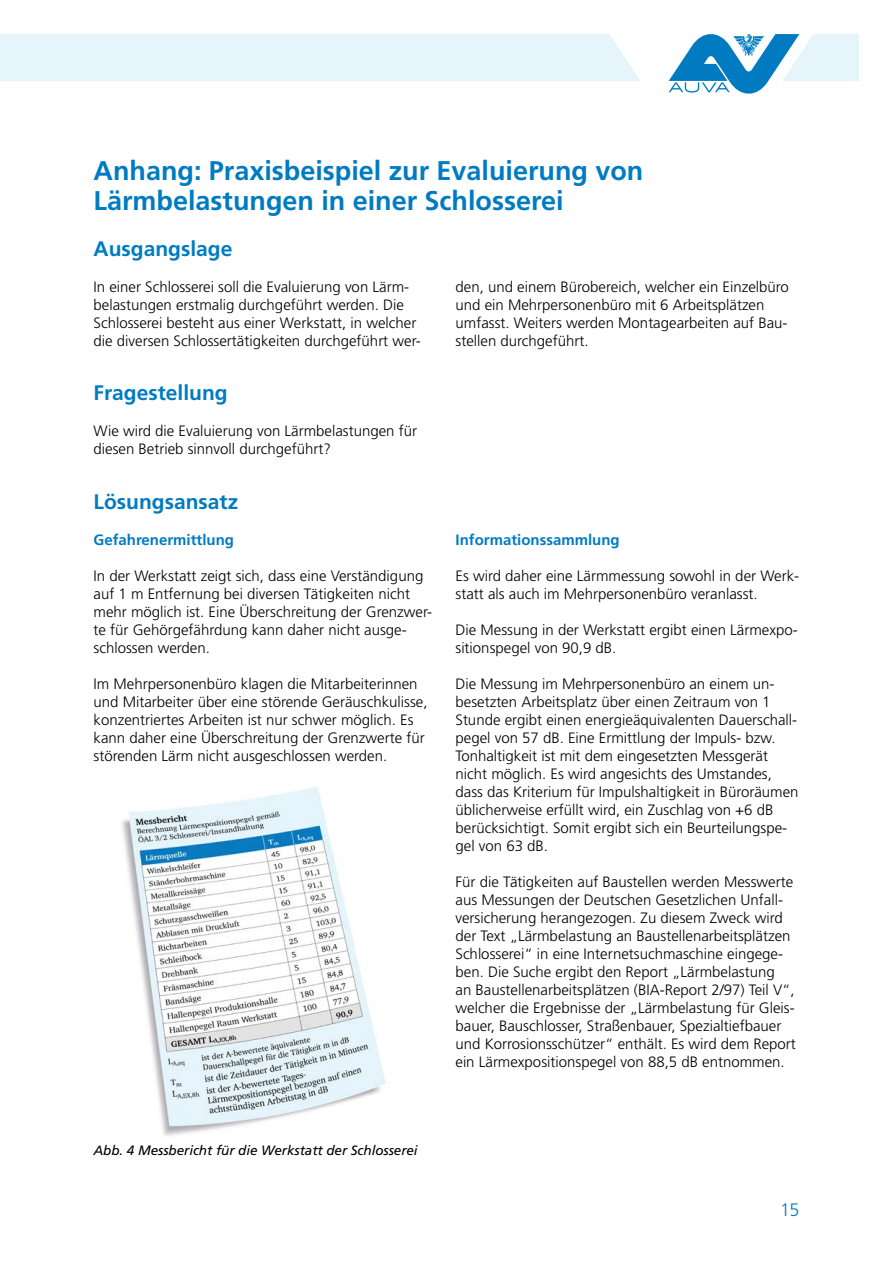
<style>
.page{position:relative;width:893px;height:1263px;background:#fff}
.page>*{position:absolute;margin:0;border:0;box-sizing:border-box;transform-origin:0 0}
.H2-Anhang{font:700 27px/30px "Frutiger LT Std";color:#007bc2}
.H3_Headline_14pt{font:700 21px "Frutiger LT Std";color:#007bc2}
.t1{font:300 18px "Frutiger LT Std";color:#007bc2}
.Copy{font:300 15px/18px "Frutiger LT Std";color:#000}
.H4_Headline_10pt{font:700 15px "Frutiger LT Std";color:#007bc2}
.t2{font:italic 13.5px "Frutiger LT Std";letter-spacing:-.005em;color:#000}
</style>
<div class="page">
<div style="left:0;top:34px;width:859px;height:47px;background:#e6f5fc"></div>
<img style="left:122px;top:786px;width:264px;height:350px">
<svg style="left:610px;top:34px;width:203px;height:60px"></svg>
<h2 class="H2-Anhang" style="left:94px;top:155px;width:551px">Anhang: Praxisbeispiel zur Evaluierung von<br>Lärmbelastungen in einer Schlosserei</h2>
<h3 class="H3_Headline_14pt" style="left:94px;top:237px;width:140px">Ausgangslage</h3>
<p class="Copy" style="left:94px;top:278px;width:329px">In einer Schlosserei soll die Evaluierung von Lärm&shy;belastungen erstmalig durchgeführt werden. Die Schlosserei besteht aus einer Werkstatt, in welcher die diversen Schlossertätigkeiten durchgeführt wer-</p>
<p class="Copy" style="left:455px;top:278px;width:335px">den, und einem Bürobereich, welcher ein Einzelbüro und ein Mehrpersonenbüro mit 6 Arbeitsplätzen umfasst. Weiters werden Montagearbeiten auf Bau&shy;stellen durchgeführt.</p>
<h3 class="H3_Headline_14pt" style="left:94px;top:381px;width:136px">Fragestellung</h3>
<p class="Copy" style="left:94px;top:422px;width:325px">Wie wird die Evaluierung von Lärmbelastungen für diesen Betrieb sinnvoll durchgeführt?</p>
<h3 class="H3_Headline_14pt" style="left:94px;top:489px;width:146px">Lösungsansatz</h3>
<h4 class="H4_Headline_10pt" style="left:94px;top:530px;width:142px">Gefahrenermittlung</h4>
<p class="Copy" style="left:94px;top:566px;width:340px">In der Werkstatt zeigt sich, dass eine Verständigung auf 1 m Entfernung bei diversen Tätigkeiten nicht mehr möglich ist. Eine Überschreitung der Grenzwer&shy;te für Gehörgefährdung kann daher nicht ausge&shy;schlossen werden.</p>
<p class="Copy" style="left:94px;top:674px;width:335px">Im Mehrpersonenbüro klagen die Mitarbeiterinnen und Mitarbeiter über eine störende Geräuschkulisse, konzentriertes Arbeiten ist nur schwer möglich. Es kann daher eine Überschreitung der Grenzwerte für störenden Lärm nicht ausgeschlossen werden.</p>
<h4 class="H4_Headline_10pt" style="left:455px;top:530px;width:166px">Informationssammlung</h4>
<p class="Copy" style="left:455px;top:566px;width:345px">Es wird daher eine Lärmmessung sowohl in der Werk&shy;statt als auch im Mehrpersonenbüro veranlasst.</p>
<p class="Copy" style="left:455px;top:620px;width:344px">Die Messung in der Werkstatt ergibt einen Lärmexpo&shy;sitionspegel von 90,9 dB.</p>
<p class="Copy" style="left:455px;top:674px;width:345px">Die Messung im Mehrpersonenbüro an einem un&shy;besetzten Arbeitsplatz über einen Zeitraum von 1<br>Stunde ergibt einen energieäquivalenten Dauerschall&shy;pegel von 57 dB. Eine Ermittlung der Impuls- bzw.<br>Tonhaltigkeit ist mit dem eingesetzten Messgerät nicht möglich. Es wird angesichts des Umstandes, dass das Kriterium für Impulshaltigkeit in Büroräumen üblicherweise erfüllt wird, ein Zuschlag von +6 dB berücksichtigt. Somit ergibt sich ein Beurteilungspe&shy;gel von 63 dB.</p>
<p class="Copy" style="left:455px;top:872px;width:342px">Für die Tätigkeiten auf Baustellen werden Messwerte aus Messungen der Deutschen Gesetzlichen Unfall&shy;versicherung herangezogen. Zu diesem Zweck wird der Text „Lärmbelastung an Baustellenarbeitsplätzen Schlosserei“ in eine Internetsuchmaschine eingege&shy;ben. Die Suche ergibt den Report „Lärmbelastung<br>an Baustellenarbeitsplätzen (BIA-Report 2/97) Teil V“, welcher die Ergebnisse der „Lärmbelastung für Gleis&shy;bauer, Bauschlosser, Straßenbauer, Spezialtiefbauer und Korrosionsschützer“ enthält. Es wird dem Report ein Lärmexpositionspegel von 88,5 dB entnommen.</p>
<p class="t2" style="left:94px;top:1142px;width:326px">Abb. 4 Messbericht für die Werkstatt der Schlosserei</p>
<p class="t1" style="left:780px;top:1200px;width:21px">15</p>
</div>
